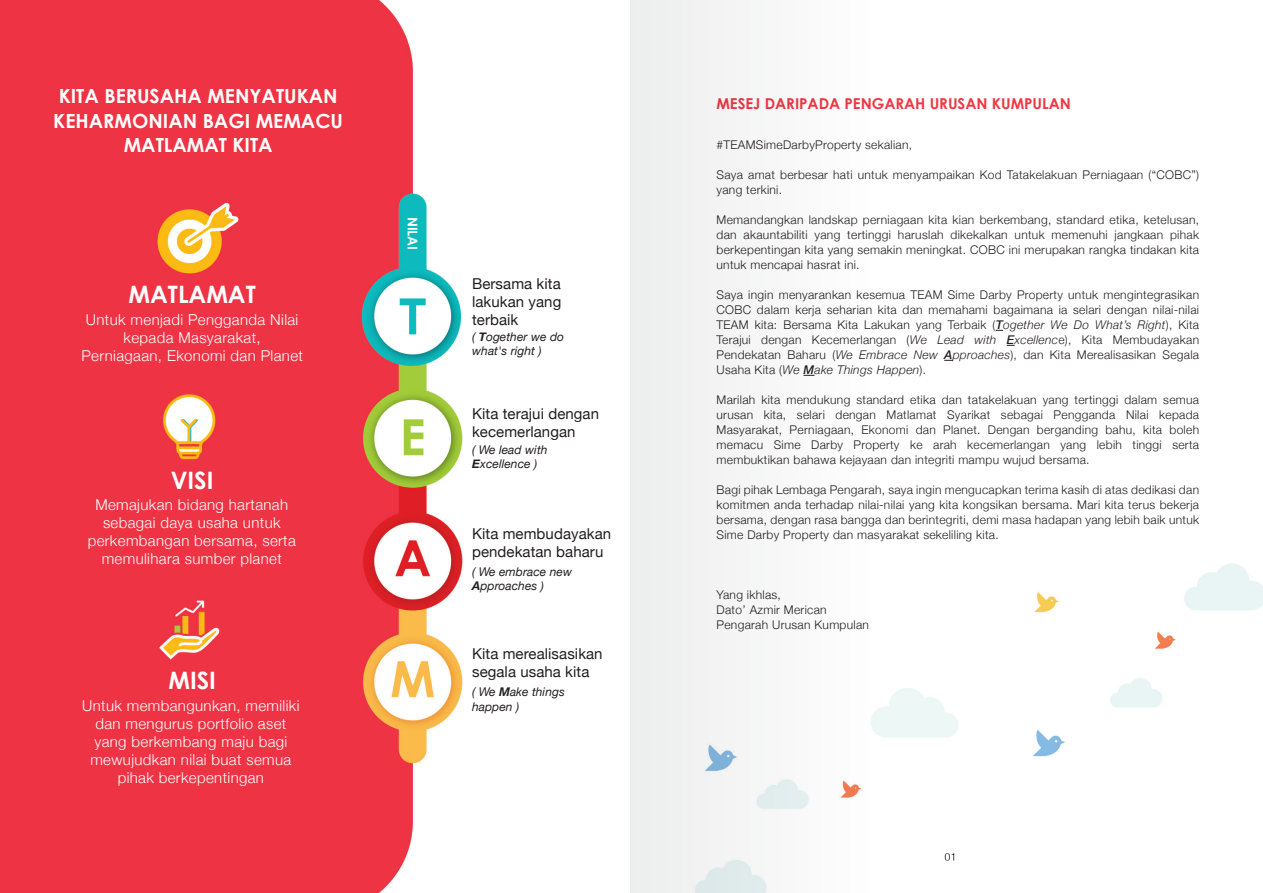
<style>
.page{position:relative;width:1263px;height:893px;background:#fff}
.page>*{position:absolute;margin:0;border:0;box-sizing:border-box;transform-origin:0 0}
.t1{font:700 24px "Century Gothic";color:#fff}
.t2{font:700 19.5px/24.9px "Century Gothic";color:#fff;text-align:center}
.t3{font:300 15px/18px "Helvetica Neue";letter-spacing:.025em;color:#fff;text-align:center}
.t4{font:15px/18px "Helvetica Neue";letter-spacing:.005em;color:#231f20}
.t5{font:700 15px "Century Gothic";color:#ef3844}
.t6{font:700 13.5px "Century Gothic";color:#fff}
.t7{font:300 12px/15px "Helvetica Neue";letter-spacing:.025em;color:#231f20;text-align:justify}
.t8{font:italic 12px/14.4px "Helvetica Neue";letter-spacing:.005em;color:#231f20}
.s1{font-weight:700}
.s2{font-weight:500;font-style:italic}
.s3{font-style:italic}
</style>
<div class="page">
<img style="left:0;top:0;width:1263px;height:893px">
<div style="left:631px;top:0;width:271px;height:893px;background:#f6f6f7"></div>
<h2 class="t2" style="left:53px;top:82px;width:291px">KITA BERUSAHA MENYATUKAN<br>KEHARMONIAN BAGI MEMACU<br>MATLAMAT KITA</h2>
<h1 class="t1" style="left:129px;top:276px;width:129px">MATLAMAT</h1>
<p class="t3" style="left:81px;top:310px;width:223px">Untuk menjadi Pengganda Nilai kepada Masyarakat,<br>Perniagaan, Ekonomi dan Planet</p>
<h1 class="t1" style="left:171px;top:462px;width:44px">VISI</h1>
<p class="t3" style="left:88px;top:495px;width:210px">Memajukan bidang hartanah sebagai daya usaha untuk perkembangan bersama, serta memulihara sumber planet</p>
<h1 class="t1" style="left:168px;top:662px;width:49px">MISI</h1>
<p class="t3" style="left:82px;top:695px;width:219px">Untuk membangunkan, memiliki dan mengurus portfolio aset yang berkembang maju bagi mewujudkan nilai buat semua pihak berkepentingan</p>
<p class="t6" style="left:423px;top:217px;width:35px;rotate:90deg">NILAI</p>
<p class="t4" style="left:472px;top:275px;width:91px;text-align:justify">Bersama kita lakukan yang terbaik</p>
<p class="t8" style="left:472px;top:330px;width:94px">( <span class="s1">T</span>ogether we do what's right )</p>
<p class="t4" style="left:472px;top:405px;width:128px">Kita terajui dengan kecemerlangan</p>
<p class="t8" style="left:472px;top:443px;width:77px">( We lead with<br><span class="s1">E</span>xcellence )</p>
<p class="t4" style="left:472px;top:525px;width:141px">Kita membudayakan pendekatan baharu</p>
<p class="t8" style="left:472px;top:565px;width:102px">( We embrace new<br><span class="s1">A</span>pproaches )</p>
<p class="t4" style="left:472px;top:646px;width:132px">Kita merealisasikan segala usaha kita</p>
<p class="t8" style="left:472px;top:686px;width:94px">( We <span class="s1">M</span>ake things happen )</p>
<p class="t5" style="left:716px;top:93px;width:356px">MESEJ DARIPADA PENGARAH URUSAN KUMPULAN</p>
<p class="t7" style="left:716px;top:137px;width:197px">#TEAMSimeDarbyProperty sekalian,</p>
<p class="t7" style="left:716px;top:167px;width:484px">Saya amat berbesar hati untuk menyampaikan Kod Tatakelakuan Perniagaan (“COBC”) yang terkini.</p>
<p class="t7" style="left:716px;top:212px;width:484px">Memandangkan landskap perniagaan kita kian berkembang, standard etika, ketelusan, dan akauntabiliti yang tertinggi haruslah dikekalkan untuk memenuhi jangkaan pihak berkepentingan kita yang semakin meningkat. COBC ini merupakan rangka tindakan kita untuk mencapai hasrat ini.</p>
<p class="t7" style="left:716px;top:287px;width:484px">Saya ingin menyarankan kesemua TEAM Sime Darby Property untuk mengintegrasikan COBC dalam kerja seharian kita dan memahami bagaimana ia selari dengan nilai-nilai TEAM kita: Bersama Kita Lakukan yang Terbaik (<span class="s2">T</span><span class="s3">ogether We Do What’s Right</span>), Kita Terajui dengan Kecemerlangan (<span class="s3">We Lead with</span> <span class="s2">E</span><span class="s3">xcellenc</span>e), Kita Membudayakan Pendekatan Baharu (<span class="s3">We Embrace New</span> <span class="s2">A</span><span class="s3">pproaches</span>), dan Kita Merealisasikan Segala Usaha Kita (<span class="s3">We</span> <span class="s2">M</span><span class="s3">ake Things Happen</span>).</p>
<p class="t7" style="left:716px;top:392px;width:484px">Marilah kita mendukung standard etika dan tatakelakuan yang tertinggi dalam semua urusan kita, selari dengan Matlamat Syarikat sebagai Pengganda Nilai kepada Masyarakat, Perniagaan, Ekonomi dan Planet. Dengan berganding bahu, kita boleh memacu Sime Darby Property ke arah kecemerlangan yang lebih tinggi serta membuktikan bahawa kejayaan dan integriti mampu wujud bersama.</p>
<p class="t7" style="left:716px;top:482px;width:484px">Bagi pihak Lembaga Pengarah, saya ingin mengucapkan terima kasih di atas dedikasi dan komitmen anda terhadap nilai-nilai yang kita kongsikan bersama. Mari kita terus bekerja bersama, dengan rasa bangga dan berintegriti, demi masa hadapan yang lebih baik untuk Sime Darby Property dan masyarakat sekeliling kita.</p>
<p class="t7" style="left:716px;top:587px;width:154px;text-align:left">Yang ikhlas,<br>Dato’ Azmir Merican<br>Pengarah Urusan Kumpulan</p>
</div>
